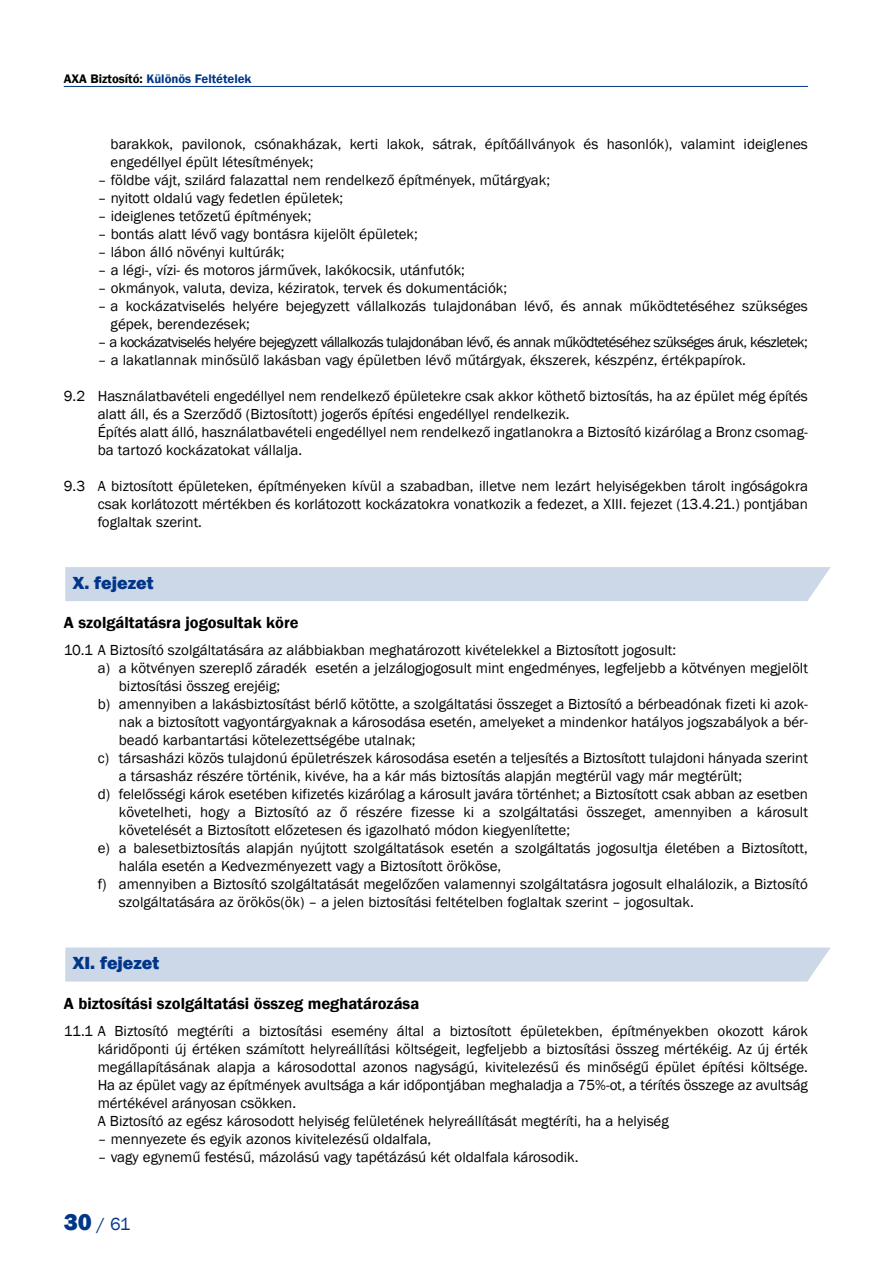
<style>
.page{position:relative;width:893px;height:1263px;background:#fff}
.page>*{position:absolute;margin:0;border:0;box-sizing:border-box;transform-origin:0 0}
.t1{font:800 18px "Franklin Gothic";color:#00368a}
.t2{font:18px "Franklin Gothic";color:#00368a}
.t3{font:600 16.5px "Franklin Gothic";color:#000}
.t4{font:15px/18px "Franklin Gothic";color:#000}
.t5{font:15px "Franklin Gothic";letter-spacing:-.04em;color:#000}
.t6{font:600 12.75px "Franklin Gothic";color:#00368a}
.s1{color:#000}
.s2{font-weight:800;font-size:24px}
</style>
<div class="page">
<hr style="left:64px;top:86px;width:744px;height:1px;background:#00368a">
<div style="left:65px;top:567px;width:766px;height:34px;background:#ccd7e8"></div>
<div style="left:65px;top:947px;width:766px;height:34px;background:#ccd7e8"></div>
<p class="t6" style="left:64px;top:71px;width:189px"><span class="s1">AXA Biztosító:</span> Különös Feltételek</p>
<p class="t4" style="left:111px;top:134px;width:699px">barakkok, pavilonok, csónakházak, kerti lakok, sátrak, építőállványok és hasonlók), valamint ideiglenes engedéllyel épült létesítmények;</p>
<p class="t4" style="left:98px;top:170px;width:454px">– földbe vájt, szilárd falazattal nem rendelkező építmények, műtárgyak;</p>
<p class="t4" style="left:98px;top:188px;width:247px">– nyitott oldalú vagy fedetlen épületek;</p>
<p class="t4" style="left:98px;top:206px;width:215px">– ideiglenes tetőzetű építmények;</p>
<p class="t4" style="left:98px;top:224px;width:322px">– bontás alatt lévő vagy bontásra kijelölt épületek;</p>
<p class="t4" style="left:98px;top:242px;width:188px">– lábon álló növényi kultúrák;</p>
<p class="t4" style="left:98px;top:260px;width:369px">– a légi-, vízi- és motoros járművek, lakókocsik, utánfutók;</p>
<p class="t4" style="left:98px;top:278px;width:411px">– okmányok, valuta, deviza, kéziratok, tervek és dokumentációk;</p>
<p class="t4" style="left:111px;top:296px;width:699px;text-indent:-13px">– a kockázatviselés helyére bejegyzett vállalkozás tulajdonában lévő, és annak működtetéséhez szükséges gépek, berendezések;</p>
<p class="t5" style="left:98px;top:333px;width:712px">– a kockázatviselés helyére bejegyzett vállalkozás tulajdonában lévő, és annak működtetéséhez szükséges áruk, készletek;</p>
<p class="t4" style="left:98px;top:350px;width:650px">– a lakatlannak minősülő lakásban vagy épületben lévő műtárgyak, ékszerek, készpénz, értékpapírok.</p>
<p class="t4" style="left:98px;top:386px;width:712px;text-indent:-34px">9.2 Használatbavételi engedéllyel nem rendelkező épületekre csak akkor köthető biztosítás, ha az épület még építés alatt áll, és a Szerződő (Biztosított) jogerős építési engedéllyel rendelkezik.<br>Építés alatt álló, használatbavételi engedéllyel nem rendelkező ingatlanokra a Biztosító kizárólag a Bronz csomag&shy;ba tartozó kockázatokat vállalja.</p>
<p class="t4" style="left:98px;top:476px;width:712px;text-align:justify;text-indent:-34px">9.3 A biztosított épületeken, építményeken kívül a szabadban, illetve nem lezárt helyiségekben tárolt ingóságokra csak korlátozott mértékben és korlátozott kockázatokra vonatkozik a fedezet, a XIII. fejezet (13.4.21.) pontjában foglaltak szerint.</p>
<p class="t1" style="left:73px;top:572px;width:82px">X. fejezet</p>
<p class="t3" style="left:64px;top:613px;width:236px">A szolgáltatásra jogosultak köre</p>
<p class="t4" style="left:64px;top:641px;width:614px">10.1 A Biztosító szolgáltatására az alábbiakban meghatározott kivételekkel a Biztosított jogosult:</p>
<p class="t4" style="left:98px;top:659px;width:712px">a) a kötvényen szereplő záradék esetén a jelzálogjogosult mint engedményes, legfeljebb a kötvényen megjelölt</p>
<p class="t4" style="left:119px;top:677px;width:163px">biztosítási összeg erejéig;</p>
<p class="t4" style="left:98px;top:695px;width:712px">b) amennyiben a lakásbiztosítást bérlő kötötte, a szolgáltatási összeget a Biztosító a bérbeadónak fizeti ki azok-</p>
<p class="t4" style="left:119px;top:713px;width:690px">nak a biztosított vagyontárgyaknak a károsodása esetén, amelyeket a mindenkor hatályos jogszabályok a bér-</p>
<p class="t4" style="left:119px;top:731px;width:298px">beadó karbantartási kötelezettségébe utalnak;</p>
<p class="t4" style="left:98px;top:749px;width:712px">c) társasházi közös tulajdonú épületrészek károsodása esetén a teljesítés a Biztosított tulajdoni hányada szerint</p>
<p class="t4" style="left:119px;top:767px;width:625px">a társasház részére történik, kivéve, ha a kár más biztosítás alapján megtérül vagy már megtérült;</p>
<p class="t4" style="left:98px;top:785px;width:712px">d) felelősségi károk esetében kifizetés kizárólag a károsult javára történhet; a Biztosított csak abban az esetben</p>
<p class="t4" style="left:119px;top:803px;width:690px">követelheti, hogy a Biztosító az ő részére fizesse ki a szolgáltatási összeget, amennyiben a károsult</p>
<p class="t4" style="left:119px;top:821px;width:453px">követelését a Biztosított előzetesen és igazolható módon kiegyenlítette;</p>
<p class="t4" style="left:98px;top:839px;width:712px">e) a balesetbiztosítás alapján nyújtott szolgáltatások esetén a szolgáltatás jogosultja életében a Biztosított,</p>
<p class="t4" style="left:119px;top:857px;width:384px">halála esetén a Kedvezményezett vagy a Biztosított örököse,</p>
<p class="t4" style="left:98px;top:875px;width:712px">f) amennyiben a Biztosító szolgáltatását megelőzően valamennyi szolgáltatásra jogosult elhalálozik, a Biztosító</p>
<p class="t4" style="left:119px;top:893px;width:576px">szolgáltatására az örökös(ök) – a jelen biztosítási feltételben foglaltak szerint – jogosultak.</p>
<p class="t1" style="left:73px;top:953px;width:88px">XI. fejezet</p>
<p class="t3" style="left:64px;top:993px;width:357px">A biztosítási szolgáltatási összeg meghatározása</p>
<p class="t4" style="left:98px;top:1021px;width:712px;text-indent:-34px">11.1 A Biztosító megtéríti a biztosítási esemény által a biztosított épületekben, építményekben okozott károk káridőponti új értéken számított helyreállítási költségeit, legfeljebb a biztosítási összeg mértékéig. Az új érték megállapításának alapja a károsodottal azonos nagyságú, kivitelezésű és minőségű épület építési költsége.<br>Ha az épület vagy az építmények avultsága a kár időpontjában meghaladja a 75%-ot, a térítés összege az avultság mértékével arányosan csökken.<br>A Biztosító az egész károsodott helyiség felületének helyreállítását megtéríti, ha a helyiség</p>
<p class="t4" style="left:98px;top:1129px;width:335px">– mennyezete és egyik azonos kivitelezésű oldalfala,</p>
<p class="t4" style="left:98px;top:1147px;width:482px">– vagy egynemű festésű, mázolású vagy tapétázású két oldalfala károsodik.</p>
<p class="t2" style="left:64px;top:1214px;width:68px"><span class="s2">30</span> / 61</p>
</div>
